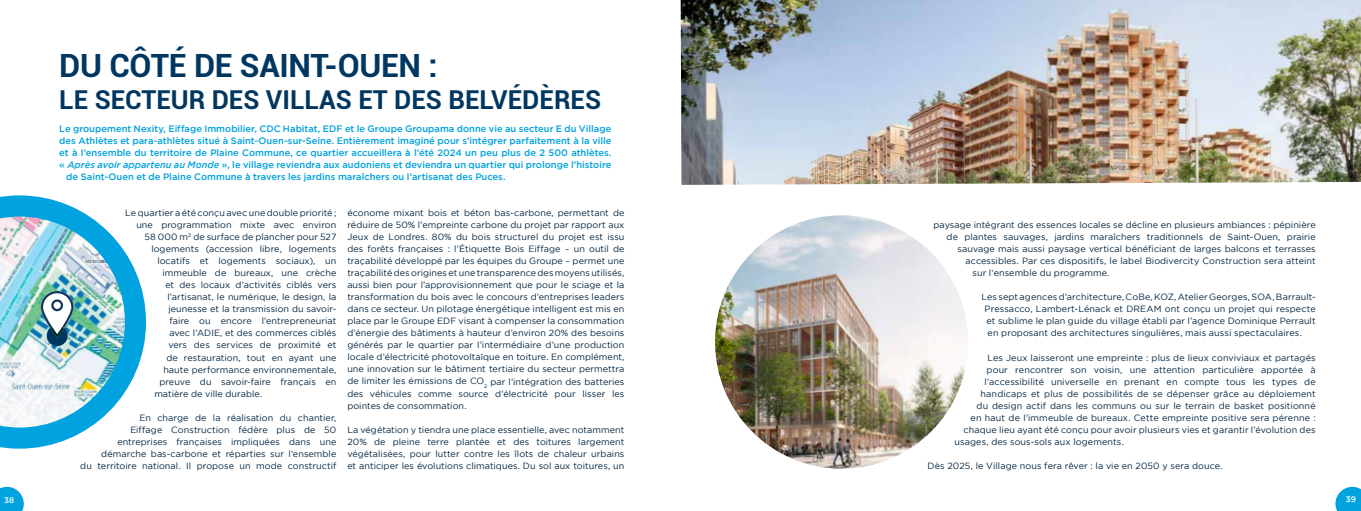
<style>
.page{position:relative;width:1361px;height:511px;background:#fff}
.page>*{position:absolute;margin:0;border:0;box-sizing:border-box;transform-origin:0 0}
.t1{font:700 32px "Roboto";letter-spacing:-.01em;color:#003761}
.t2{font:700 26px "Roboto";color:#003761}
.t3{font:500 9.4px "Gotham";color:#00a2df}
.t4{font:9px/12px "Gotham";letter-spacing:.01em;color:#002542;text-align:justify}
.t5{font:500 8px "Gotham";color:#fff}
.s1{font-style:italic}
</style>
<div class="page">
<svg style="left:0;top:486px;width:24px;height:24px"></svg>
<svg style="left:1335px;top:486px;width:26px;height:24px"></svg>
<img style="left:716px;top:216px;width:251px;height:251px">
<div style="left:697px;top:197px;width:289px;height:289px;border:18px solid #fff;border-radius:50%"></div>
<img style="left:0;top:195px;width:146px;height:253px">
<div style="left:47px;top:325px;width:21px;height:21px;background:#003761;border-radius:50%"></div>
<svg style="left:41px;top:291px;width:33px;height:46px"></svg>
<img style="left:680px;top:0;width:681px;height:185px">
<h1 class="t1" style="left:59px;top:43px;width:380px">DU CÔTÉ DE SAINT-OUEN :</h1>
<h2 class="t2" style="left:59px;top:81px;width:543px">LE SECTEUR DES VILLAS ET DES BELVÉDÈRES</h2>
<p class="t3" style="left:59px;top:123px;width:553px">Le groupement Nexity, Eiffage Immobilier, CDC Habitat, EDF et le Groupe Groupama donne vie au secteur E du Village</p>
<p class="t3" style="left:59px;top:135px;width:554px">des Athlètes et para-athlètes situé à Saint-Ouen-sur-Seine. Entièrement imaginé pour s’intégrer parfaitement à la ville</p>
<p class="t3" style="left:59px;top:147px;width:553px">et à l’ensemble du territoire de Plaine Commune, ce quartier accueillera à l’été 2024 un peu plus de 2 500 athlètes.</p>
<p class="t3" style="left:59px;top:159px;width:554px">« <span class="s1">Après avoir appartenu au Monde</span> », le village reviendra aux audoniens et deviendra un quartier qui prolonge l’histoire</p>
<p class="t3" style="left:66px;top:171px;width:441px">de Saint-Ouen et de Plaine Commune à travers les jardins maraîchers ou l’artisanat des Puces.</p>
<p class="t4" style="left:125px;top:207px;width:213px">Le quartier a été conçu avec une double priorité ;</p>
<p class="t4" style="left:136px;top:219px;width:201px">une programmation mixte avec environ</p>
<p class="t4" style="left:144px;top:231px;width:193px">58 000 m<sup>2</sup> de surface de plancher pour 527</p>
<p class="t4" style="left:151px;top:243px;width:187px">logements (accession libre, logements</p>
<p class="t4" style="left:157px;top:255px;width:181px">locatifs et logements sociaux), un</p>
<p class="t4" style="left:162px;top:267px;width:176px">immeuble de bureaux, une crèche</p>
<p class="t4" style="left:165px;top:279px;width:173px">et des locaux d’activités ciblés vers</p>
<p class="t4" style="left:167px;top:291px;width:171px">l’artisanat, le numérique, le design, la</p>
<p class="t4" style="left:168px;top:303px;width:170px">jeunesse et la transmission du savoir-</p>
<p class="t4" style="left:169px;top:315px;width:169px">faire ou encore l’entrepreneuriat</p>
<p class="t4" style="left:169px;top:327px;width:169px">avec l’ADIE, et des commerces ciblés</p>
<p class="t4" style="left:168px;top:339px;width:170px">vers des services de proximité et</p>
<p class="t4" style="left:166px;top:351px;width:172px">de restauration, tout en ayant une</p>
<p class="t4" style="left:163px;top:363px;width:175px">haute performance environnementale,</p>
<p class="t4" style="left:159px;top:375px;width:178px">preuve du savoir-faire français en</p>
<p class="t4" style="left:154px;top:387px;width:109px">matière de ville durable.</p>
<p class="t4" style="left:80px;top:411px;width:258px;text-align:right">En charge de la réalisation du chantier,<br>Eiffage Construction fédère plus de 50 entreprises françaises impliquées dans une démarche bas-carbone et réparties sur l’ensemble<br>du territoire national. Il propose un mode constructif</p>
<p class="t4" style="left:347px;top:207px;width:279px">économe mixant bois et béton bas-carbone, permettant de réduire de 50% l’empreinte carbone du projet par rapport aux Jeux de Londres. 80% du bois structurel du projet est issu des forêts françaises : l’Étiquette Bois Eiffage – un outil de traçabilité développé par les équipes du Groupe – permet une traçabilité des origines et une transparence des moyens utilisés, aussi bien pour l’approvisionnement que pour le sciage et la transformation du bois avec le concours d’entreprises leaders dans ce secteur. Un pilotage énergétique intelligent est mis en place par le Groupe EDF visant à compenser la consommation d’énergie des bâtiments à hauteur d’environ 20% des besoins générés par le quartier par l’intermédiaire d’une production locale d’électricité photovoltaïque en toiture. En complément, une innovation sur le bâtiment tertiaire du secteur permettra de limiter les émissions de CO<sub>2</sub> par l’intégration des batteries des véhicules comme source d’électricité pour lisser les pointes de consommation.</p>
<p class="t4" style="left:347px;top:423px;width:279px">La végétation y tiendra une place essentielle, avec notamment 20% de pleine terre plantée et des toitures largement végétalisées, pour lutter contre les îlots de chaleur urbains et anticiper les évolutions climatiques. Du sol aux toitures, un</p>
<p class="t4" style="left:933px;top:219px;width:384px">paysage intégrant des essences locales se décline en plusieurs ambiances : pépinière</p>
<p class="t4" style="left:946px;top:231px;width:371px">de plantes sauvages, jardins maraîchers traditionnels de Saint-Ouen, prairie</p>
<p class="t4" style="left:957px;top:243px;width:360px">sauvage mais aussi paysage vertical bénéficiant de larges balcons et terrasses</p>
<p class="t4" style="left:965px;top:255px;width:352px">accessibles. Par ces dispositifs, le label Biodivercity Construction sera atteint</p>
<p class="t4" style="left:972px;top:267px;width:138px">sur l‘ensemble du programme.</p>
<p class="t4" style="left:981px;top:291px;width:335px">Les sept agences d’architecture, CoBe, KOZ, Atelier Georges, SOA, Barrault-</p>
<p class="t4" style="left:984px;top:303px;width:333px">Pressacco, Lambert-Lénack et DREAM ont conçu un projet qui respecte</p>
<p class="t4" style="left:986px;top:315px;width:331px">et sublime le plan guide du village établi par l’agence Dominique Perrault</p>
<p class="t4" style="left:987px;top:327px;width:316px">en proposant des architectures singulières, mais aussi spectaculaires.</p>
<p class="t4" style="left:987px;top:351px;width:329px">Les Jeux laisseront une empreinte : plus de lieux conviviaux et partagés</p>
<p class="t4" style="left:986px;top:363px;width:330px">pour rencontrer son voisin, une attention particulière apportée à</p>
<p class="t4" style="left:984px;top:375px;width:333px">l’accessibilité universelle en prenant en compte tous les types de</p>
<p class="t4" style="left:980px;top:387px;width:337px">handicaps et plus de possibilités de se dépenser grâce au déploiement</p>
<p class="t4" style="left:976px;top:399px;width:340px">du design actif dans les communs ou sur le terrain de basket positionné</p>
<p class="t4" style="left:970px;top:411px;width:347px">en haut de l’immeuble de bureaux. Cette empreinte positive sera pérenne :</p>
<p class="t4" style="left:963px;top:423px;width:354px">chaque lieu ayant été conçu pour avoir plusieurs vies et garantir l’évolution des</p>
<p class="t4" style="left:954px;top:435px;width:171px">usages, des sous-sols aux logements.</p>
<p class="t4" style="left:927px;top:459px;width:297px">Dès 2025, le Village nous fera rêver : la vie en 2050 y sera douce.</p>
<p class="t5" style="left:4px;top:495px;width:11px">38</p>
<p class="t5" style="left:1345px;top:494px;width:12px">39</p>
</div>
